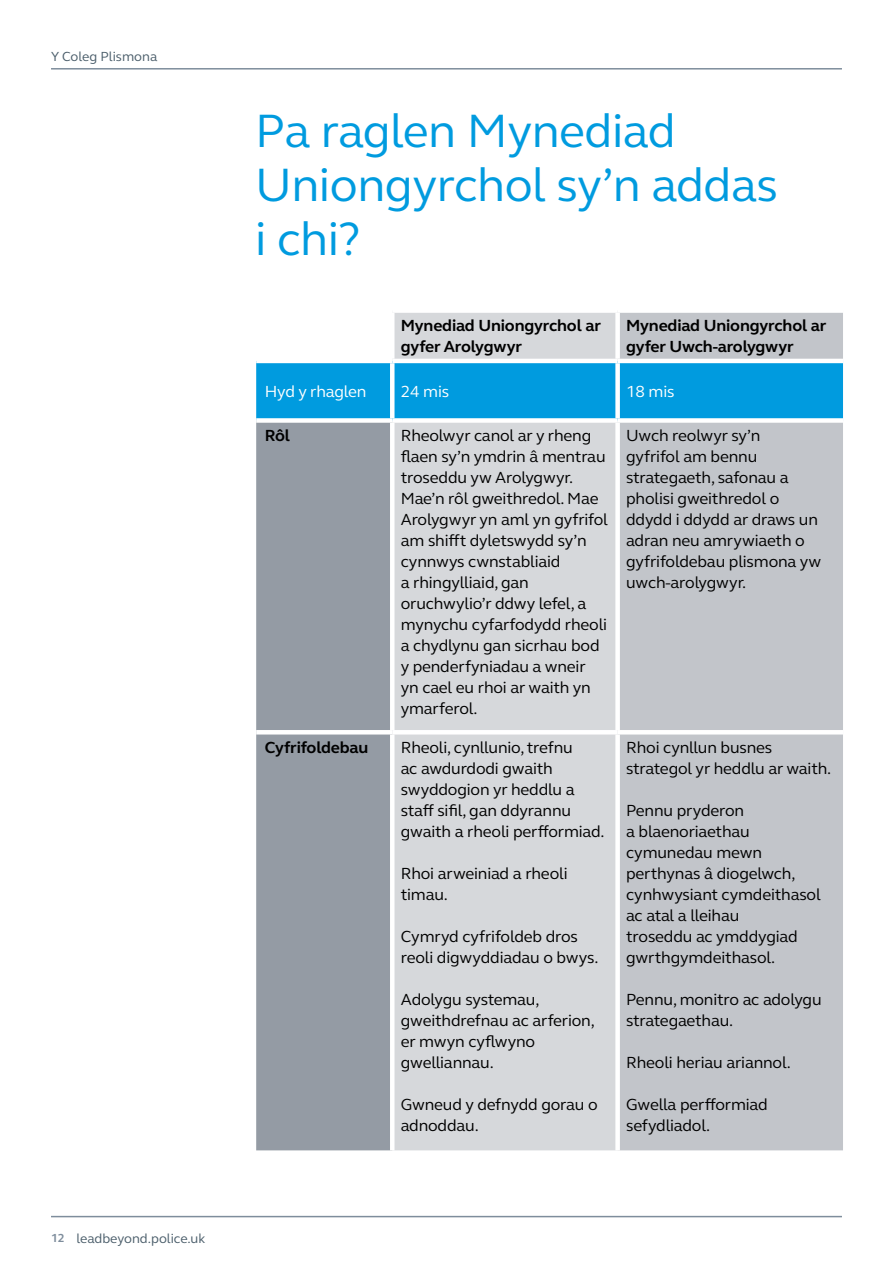
<style>
.page{position:relative;width:893px;height:1263px;background:#fff}
.page>*{position:absolute;margin:0;border:0;box-sizing:border-box;transform-origin:0 0}
.t1{font:48px/54px "FS Elliot Pro";letter-spacing:-.01em;color:#009bdf}
.t2{font:16.5px/21px "FS Elliot Pro";letter-spacing:-.01em;color:#000}
.t3{font:700 16.5px/21px "FS Elliot Pro";letter-spacing:-.01em;color:#000}
.t4{font:16.5px "FS Elliot Pro";letter-spacing:-.01em;color:#fff}
.t5{font:13.5px "FS Elliot Pro";color:#4a5d6a}
.s1{font-weight:700;font-size:12px;color:#7e8d9c}
</style>
<div class="page">
<hr style="left:51px;top:1216px;width:791px;height:1px;background:#7e8d9c">
<hr style="left:51px;top:68px;width:791px;height:2px;background:#7e8d9c">
<div style="left:394px;top:313px;width:221px;height:837px;background:#d6d8db"></div>
<div style="left:620px;top:313px;width:223px;height:837px;background:#c2c5ca"></div>
<div style="left:256px;top:363px;width:587px;height:55px;background:#009bdf"></div>
<div style="left:256px;top:423px;width:134px;height:727px;background:#949ba4"></div>
<hr style="left:392px;top:359px;width:226px;height:4px;background:#fff">
<hr style="left:618px;top:359px;width:225px;height:4px;background:#fff">
<div style="left:392px;top:418px;width:226px;height:5px;background:#fff"></div>
<div style="left:618px;top:418px;width:225px;height:5px;background:#fff"></div>
<hr style="left:256px;top:730px;width:136px;height:4px;background:#fff">
<hr style="left:392px;top:730px;width:226px;height:4px;background:#fff">
<hr style="left:618px;top:730px;width:225px;height:4px;background:#fff">
<hr style="left:390px;top:363px;width:4px;height:55px;background:#fff">
<div style="left:615px;top:363px;width:5px;height:55px;background:#fff"></div>
<p class="t5" style="left:51px;top:48px;width:108px">Y Coleg Plismona</p>
<p class="t5" style="left:51px;top:1230px;width:156px"><span class="s1">12</span> leadbeyond.police.uk</p>
<h1 class="t1" style="left:255px;top:103px;width:524px">Pa raglen Mynediad<br>Uniongyrchol sy’n addas i chi?</h1>
<p class="t3" style="left:401px;top:315px;width:202px">Mynediad Uniongyrchol ar gyfer Arolygwyr</p>
<p class="t3" style="left:626px;top:315px;width:202px">Mynediad Uniongyrchol ar gyfer Uwch-arolygwyr</p>
<p class="t4" style="left:265px;top:380px;width:103px">Hyd y rhaglen</p>
<p class="t4" style="left:401px;top:380px;width:50px">24 mis</p>
<p class="t4" style="left:626px;top:380px;width:50px">18 mis</p>
<p class="t3" style="left:265px;top:425px;width:27px">Rôl</p>
<p class="t2" style="left:401px;top:425px;width:209px">Rheolwyr canol ar y rheng flaen sy’n ymdrin â mentrau troseddu yw Arolygwyr.<br>Mae’n rôl gweithredol. Mae<br>Arolygwyr yn aml yn gyfrifol am shifft dyletswydd sy’n cynnwys cwnstabliaid<br>a rhingylliaid, gan oruchwylio’r ddwy lefel, a mynychu cyfarfodydd rheoli a chydlynu gan sicrhau bod y penderfyniadau a wneir<br>yn cael eu rhoi ar waith yn ymarferol.</p>
<p class="t2" style="left:626px;top:425px;width:197px">Uwch reolwyr sy’n<br>gyfrifol am bennu strategaeth, safonau a pholisi gweithredol o ddydd i ddydd ar draws un adran neu amrywiaeth o gyfrifoldebau plismona yw uwch-arolygwyr.</p>
<p class="t3" style="left:265px;top:737px;width:105px">Cyfrifoldebau</p>
<p class="t2" style="left:401px;top:737px;width:205px">Rheoli, cynllunio, trefnu<br>ac awdurdodi gwaith swyddogion yr heddlu a staff sifil, gan ddyrannu gwaith a rheoli perfformiad.</p>
<p class="t2" style="left:401px;top:863px;width:168px">Rhoi arweiniad a rheoli timau.</p>
<p class="t2" style="left:401px;top:926px;width:199px">Cymryd cyfrifoldeb dros reoli digwyddiadau o bwys.</p>
<p class="t2" style="left:401px;top:989px;width:196px">Adolygu systemau, gweithdrefnau ac arferion, er mwyn cyflwyno gwelliannau.</p>
<p class="t2" style="left:401px;top:1094px;width:199px">Gwneud y defnydd gorau o adnoddau.</p>
<p class="t2" style="left:626px;top:737px;width:207px">Rhoi cynllun busnes strategol yr heddlu ar waith.</p>
<p class="t2" style="left:626px;top:800px;width:196px">Pennu pryderon<br>a blaenoriaethau cymunedau mewn perthynas â diogelwch, cynhwysiant cymdeithasol ac atal a lleihau<br>troseddu ac ymddygiad gwrthgymdeithasol.</p>
<p class="t2" style="left:626px;top:989px;width:197px">Pennu, monitro ac adolygu strategaethau.</p>
<p class="t2" style="left:626px;top:1052px;width:166px">Rheoli heriau ariannol.</p>
<p class="t2" style="left:626px;top:1094px;width:143px">Gwella perfformiad sefydliadol.</p>
</div>
